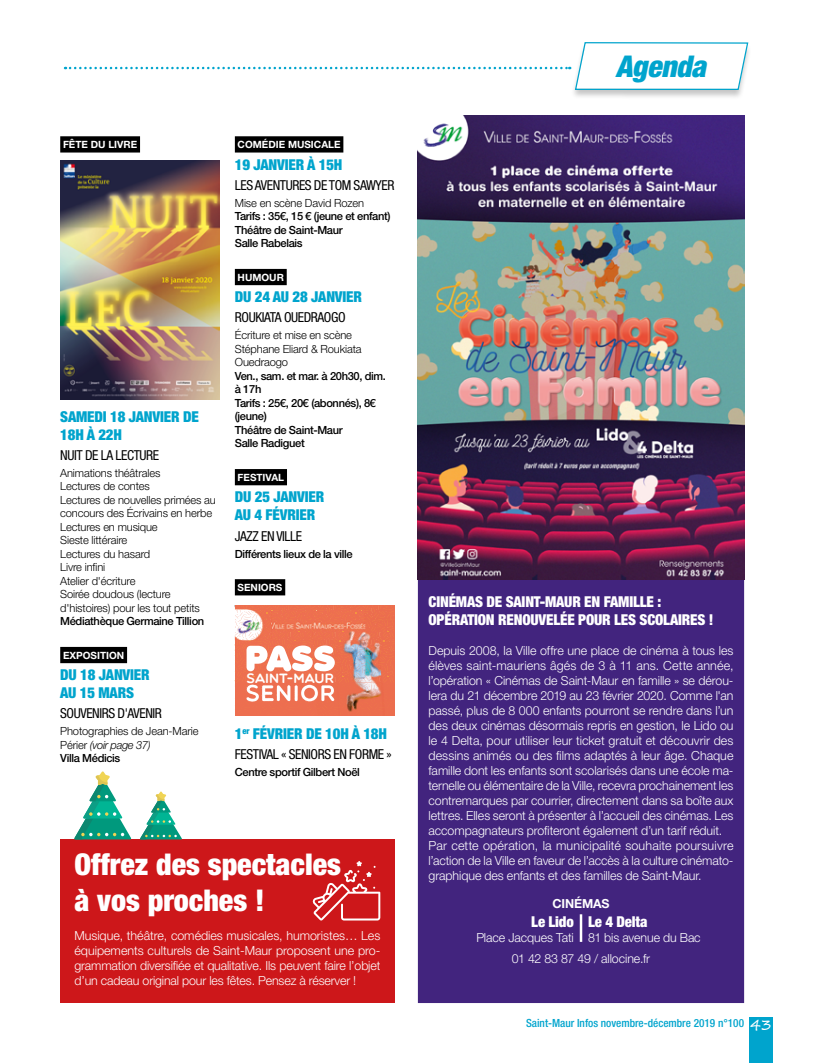
<style>
.page{position:relative;width:815px;height:1063px;background:#fff}
.page>*{position:absolute;margin:0;border:0;box-sizing:border-box;transform-origin:0 0}
.t1{font:900 condensed 30px/36px "Helvetica Neue LT Std";color:#fff}
.t2{font:italic 900 condensed 30px "Helvetica Neue LT Std";color:#00a4cd}
.t3{font:900 condensed 15px/18px "Helvetica Neue LT Std";letter-spacing:-.01em;color:#00a4cd}
.t4{font:900 condensed 15px/18px "Helvetica Neue LT Std";letter-spacing:-.01em;color:#fff}
.t5{font:condensed 13.75px "Helvetica Neue LT Std";letter-spacing:-.03em;color:#000}
.t6{font:13.62px "Multicolore";color:#fff}
.t7{font:300 12.5px/15px "Helvetica Neue LT Std";letter-spacing:-.005em;color:#fff}
.t8{font:700 12.5px "Helvetica Neue LT Std";letter-spacing:-.01em;color:#fff}
.t9{font:300 11.25px/13.5px "Helvetica Neue LT Std";letter-spacing:-.01em;color:#000}
.t10{font:500 11.25px/13.5px "Helvetica Neue LT Std";letter-spacing:-.03em;color:#000}
.t11{font:500 condensed 11.25px "Helvetica Neue LT Std";color:#00a4cd}
.t12{font:700 10px "Helvetica Neue LT Std";color:#fff}
.s1{font-style:italic}
.s2{font-weight:500}
.s3{font-family:"Segoe Print";font-weight:400;font-stretch:normal;font-size:15px;color:#fff}
</style>
<div class="page">
<div style="left:571px;top:43px;width:181px;height:57px;background:#000;opacity:.23"></div>
<svg style="left:65px;top:42px;width:684px;height:49px"></svg>
<div style="left:749px;top:1017px;width:23px;height:46px;background:#00a4cd"></div>
<div style="left:60px;top:136px;width:80px;height:17px;background:#000"></div>
<div style="left:60px;top:647px;width:67px;height:16px;background:#000"></div>
<div style="left:235px;top:136px;width:108px;height:17px;background:#000"></div>
<div style="left:235px;top:269px;width:52px;height:16px;background:#000"></div>
<div style="left:235px;top:469px;width:52px;height:16px;background:#000"></div>
<div style="left:235px;top:579px;width:50px;height:16px;background:#000"></div>
<img style="left:60px;top:160px;width:160px;height:240px">
<div style="left:60px;top:839px;width:334px;height:164px;background:#cd171a"></div>
<svg style="left:312px;top:861px;width:68px;height:60px"></svg>
<div style="left:418px;top:115px;width:326px;height:888px;background:#42247e"></div>
<hr style="left:580px;top:914px;width:2px;height:28px;background:#fff">
<img style="left:418px;top:115px;width:326px;height:464px">
<svg style="left:74px;top:771px;width:57px;height:68px"></svg>
<svg style="left:140px;top:792px;width:42px;height:47px"></svg>
<div style="left:235px;top:605px;width:159px;height:111px;background:#ed6e50"></div>
<img style="left:346px;top:703px;width:12px;height:9px">
<svg style="left:235px;top:605px;width:160px;height:98px"></svg>
<p class="t12" style="left:63px;top:138px;width:76px">FÊTE DU LIVRE</p>
<p class="t3" style="left:60px;top:407px;width:140px">SAMEDI 18 JANVIER DE<br>18H À 22H</p>
<p class="t5" style="left:60px;top:447px;width:100px">NUIT DE LA LECTURE</p>
<p class="t9" style="left:60px;top:466px;width:157px">Animations théâtrales<br>Lectures de contes<br>Lectures de nouvelles primées au concours des Écrivains en herbe<br>Lectures en musique<br>Sieste littéraire<br>Lectures du hasard<br>Livre infini<br>Atelier d'écriture<br>Soirée doudous (lecture d'histoires) pour les tout petits</p>
<p class="t10" style="left:60px;top:614px;width:146px">Médiathèque Germaine Tillion</p>
<p class="t12" style="left:63px;top:649px;width:63px">EXPOSITION</p>
<p class="t3" style="left:60px;top:666px;width:91px">DU 18 JANVIER<br>AU 15 MARS</p>
<p class="t5" style="left:60px;top:706px;width:103px">SOUVENIRS D'AVENIR</p>
<p class="t9" style="left:60px;top:724px;width:140px">Photographies de Jean-Marie<br>Périer <span class="s1">(voir page 37)<br></span><span class="s2">Villa Médicis</span></p>
<p class="t12" style="left:238px;top:138px;width:104px">COMÉDIE MUSICALE</p>
<p class="t3" style="left:235px;top:155px;width:109px">19 JANVIER À 15H</p>
<p class="t5" style="left:235px;top:177px;width:161px">LES AVENTURES DE TOM SAWYER</p>
<p class="t9" style="left:235px;top:196px;width:131px">Mise en scène David Rozen</p>
<p class="t10" style="left:235px;top:209px;width:157px">Tarifs : 35€, 15 € (jeune et enfant)<br>Théâtre de Saint-Maur<br>Salle Rabelais</p>
<p class="t12" style="left:238px;top:271px;width:48px">HUMOUR</p>
<p class="t3" style="left:235px;top:288px;width:129px">DU 24 AU 28 JANVIER</p>
<p class="t5" style="left:235px;top:310px;width:112px">ROUKIATA OUEDRAOGO</p>
<p class="t9" style="left:235px;top:328px;width:128px">Écriture et mise en scène<br>Stéphane Eliard &amp; Roukiata<br>Ouedraogo</p>
<p class="t10" style="left:235px;top:369px;width:153px">Ven., sam. et mar. à 20h30, dim. à 17h<br>Tarifs : 25€, 20€ (abonnés), 8€ (jeune)<br>Théâtre de Saint-Maur<br>Salle Radiguet</p>
<p class="t12" style="left:238px;top:471px;width:48px">FESTIVAL</p>
<p class="t3" style="left:235px;top:488px;width:91px">DU 25 JANVIER<br>AU 4 FÉVRIER</p>
<p class="t5" style="left:235px;top:528px;width:69px">JAZZ EN VILLE</p>
<p class="t10" style="left:235px;top:547px;width:119px">Différents lieux de la ville</p>
<p class="t12" style="left:238px;top:581px;width:46px">SENIORS</p>
<p class="t6" style="left:246px;top:670px;width:89px">SAINT-MAUR</p>
<p class="t3" style="left:235px;top:724px;width:154px">1<sup>er</sup> FÉVRIER DE 10H À 18H</p>
<p class="t5" style="left:235px;top:746px;width:158px">FESTIVAL « SENIORS EN FORME »</p>
<p class="t10" style="left:235px;top:765px;width:127px">Centre sportif Gilbert Noël</p>
<h1 class="t1" style="left:74px;top:846px;width:268px">Offrez des spectacles à vos proches !</h1>
<p class="t7" style="left:74px;top:928px;width:308px;text-align:justify">Musique, théâtre, comédies musicales, humoristes… Les équipements culturels de Saint-Maur proposent une pro&shy;grammation diversifiée et qualitative. Ils peuvent faire l’objet d’un cadeau original pour les fêtes. Pensez à réserver !</p>
<h1 class="t2" style="left:616px;top:48px;width:99px">Agenda</h1>
<p class="t4" style="left:429px;top:593px;width:286px">CINÉMAS DE SAINT-MAUR EN FAMILLE :<br>OPÉRATION RENOUVELÉE POUR LES SCOLAIRES !</p>
<p class="t7" style="left:429px;top:643px;width:307px">Depuis 2008, la Ville offre une place de cinéma à tous les élèves saint-mauriens âgés de 3 à 11 ans. Cette année, l’opération « Cinémas de Saint-Maur en famille » se dérou&shy;lera du 21 décembre 2019 au 23 février 2020. Comme l'an passé, plus de 8 000 enfants pourront se rendre dans l’un des deux cinémas désormais repris en gestion, le Lido ou le 4 Delta, pour utiliser leur ticket gratuit et découvrir des dessins animés ou des films adaptés à leur âge. Chaque famille dont les enfants sont scolarisés dans une école ma&shy;ternelle ou élémentaire de la Ville, recevra prochainement les contremarques par courrier, directement dans sa boîte aux lettres. Elles seront à présenter à l’accueil des cinémas. Les accompagnateurs profiteront également d’un tarif réduit.<br>Par cette opération, la municipalité souhaite poursuivre l’action de la Ville en faveur de l’accès à la culture cinémato&shy;graphique des enfants et des familles de Saint-Maur.</p>
<p class="t8" style="left:553px;top:895px;width:58px">CINÉMAS</p>
<p class="t4" style="left:531px;top:912px;width:44px">Le Lido</p>
<p class="t7" style="left:476px;top:929px;width:99px">Place Jacques Tati</p>
<p class="t4" style="left:588px;top:912px;width:61px">Le 4 Delta</p>
<p class="t7" style="left:512px;top:926px;width:190px;line-height:21.5px;text-indent:76px">81 bis avenue du Bac<br>01 42 83 87 49 / allocine.fr</p>
<p class="t11" style="left:526px;top:1016px;width:247px">Saint-Maur Infos novembre-décembre 2019 n°100 <span class="s3">43</span></p>
</div>
